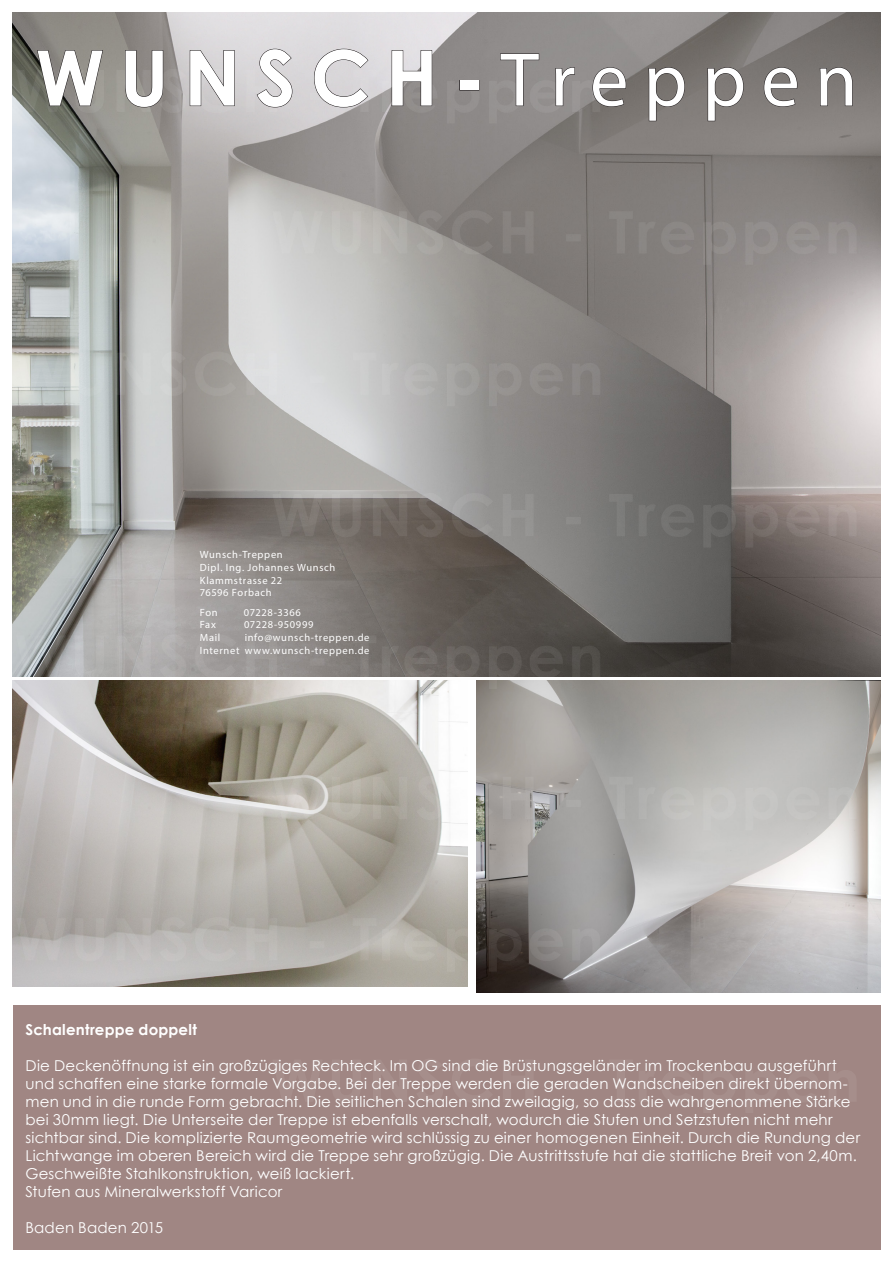
<style>
.page{position:relative;width:893px;height:1263px;background:#fff}
.page>*{position:absolute;margin:0;border:0;box-sizing:border-box;transform-origin:0 0}
.t1{font:700 76.5px "Century Gothic";letter-spacing:.2em;color:#fff}
.Beschreibung{font:15px/18px "Century Gothic";letter-spacing:.01em;color:#fff}
.treppentitel{font:700 15px "Century Gothic";letter-spacing:.01em;color:#fff}
.t2{font:10.5px "Myriad Pro";letter-spacing:.06em;color:#fff}
.s1{font-family:"Myriad Pro";font-weight:400}
</style>
<div class="page">
<div style="left:13px;top:1006px;width:867px;height:244px;background:#a08683"></div>
<img style="left:12px;top:12px;width:869px;height:1157px">
<svg style="left:37px;top:50px;width:66px;height:56px"></svg>
<svg style="left:125px;top:50px;width:39px;height:58px"></svg>
<svg style="left:189px;top:50px;width:46px;height:56px"></svg>
<svg style="left:257px;top:48px;width:36px;height:60px"></svg>
<svg style="left:314px;top:48px;width:54px;height:60px"></svg>
<svg style="left:391px;top:50px;width:41px;height:56px"></svg>
<svg style="left:500px;top:53px;width:39px;height:53px"></svg>
<svg style="left:555px;top:67px;width:20px;height:39px"></svg>
<svg style="left:592px;top:67px;width:34px;height:40px"></svg>
<svg style="left:648px;top:67px;width:37px;height:54px"></svg>
<svg style="left:707px;top:67px;width:37px;height:54px"></svg>
<svg style="left:763px;top:67px;width:35px;height:40px"></svg>
<svg style="left:819px;top:67px;width:34px;height:39px"></svg>
<h1 class="t1" style="left:36px;top:20px;width:823px">WUNSCH-<span class="s1">Treppen</span></h1>
<p class="t2" style="left:200px;top:548px;width:84px">Wunsch-Treppen</p>
<p class="t2" style="left:200px;top:561px;width:137px">Dipl. Ing. Johannes Wunsch</p>
<p class="t2" style="left:200px;top:574px;width:84px">Klammstrasse 22</p>
<p class="t2" style="left:200px;top:586px;width:73px">76596 Forbach</p>
<p class="t2" style="left:200px;top:606px;width:19px">Fon</p>
<p class="t2" style="left:244px;top:606px;width:58px">07228-3366</p>
<p class="t2" style="left:200px;top:618px;width:18px">Fax</p>
<p class="t2" style="left:244px;top:618px;width:71px">07228-950999</p>
<p class="t2" style="left:200px;top:631px;width:22px">Mail</p>
<p class="t2" style="left:245px;top:631px;width:126px">info@wunsch-treppen.de</p>
<p class="t2" style="left:200px;top:644px;width:171px">Internet www.wunsch-treppen.de</p>
<p class="treppentitel" style="left:26px;top:1018px;width:173px">Schalentreppe doppelt</p>
<p class="Beschreibung" style="left:26px;top:1056px;width:836px">Die Deckenöffnung ist ein großzügiges Rechteck. Im OG sind die Brüstungsgeländer im Trockenbau ausgeführt und schaffen eine starke formale Vorgabe. Bei der Treppe werden die geraden Wandscheiben direkt übernom&shy;men und in die runde Form gebracht. Die seitlichen Schalen sind zweilagig, so dass die wahrgenommene Stärke bei 30mm liegt. Die Unterseite der Treppe ist ebenfalls verschalt, wodurch die Stufen und Setzstufen nicht mehr sichtbar sind. Die komplizierte Raumgeometrie wird schlüssig zu einer homogenen Einheit. Durch die Rundung der Lichtwange im oberen Bereich wird die Treppe sehr großzügig. Die Austrittsstufe hat die stattliche Breit von 2,40m.</p>
<p class="Beschreibung" style="left:26px;top:1164px;width:330px">Geschweißte Stahlkonstruktion, weiß lackiert.</p>
<p class="Beschreibung" style="left:26px;top:1182px;width:258px">Stufen aus Mineralwerkstoff Varicor</p>
<p class="Beschreibung" style="left:26px;top:1218px;width:139px">Baden Baden 2015</p>
</div>
